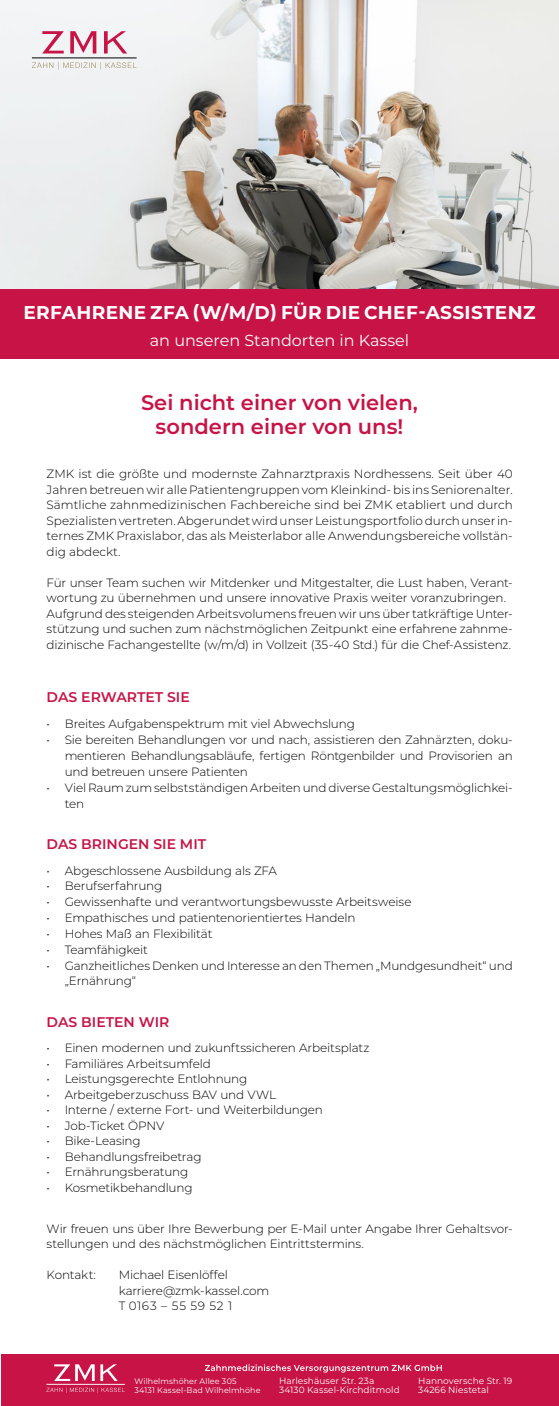
<style>
.page{position:relative;width:559px;height:1406px;background:#fff}
.page>*{position:absolute;margin:0;border:0;box-sizing:border-box;transform-origin:0 0}
.t1{font:600 21px/24px "Montserrat";color:#c71345;text-align:center}
.t2{font:700 18.5px "Montserrat";letter-spacing:.02em;color:#fff}
.t3{font:16px "Montserrat";color:#fff}
.t4{font:600 14px "Montserrat";color:#c71345}
.t5{font:300 12px/15.5px "Montserrat";letter-spacing:-.01em;color:#000}
.t6{font:9px/9px "Montserrat";letter-spacing:.005em;color:#fff}
.t7{font:8px/9px "Montserrat";letter-spacing:.01em;color:#fff}
</style>
<div class="page">
<img style="left:0;top:0;width:558px;height:289px">
<svg style="left:104px;top:31px;width:23px;height:22px"></svg>
<svg style="left:42px;top:31px;width:22px;height:22px"></svg>
<svg style="left:70px;top:31px;width:26px;height:22px"></svg>
<svg style="left:32px;top:62px;width:104px;height:7px"></svg>
<hr style="left:32px;top:58px;width:105px;height:1px;background:#000">
<div style="left:0;top:289px;width:558px;height:70px;background:#c71345"></div>
<div style="left:0;top:1354px;width:558px;height:51px;background:#c71345"></div>
<svg style="left:54px;top:1364px;width:63px;height:16px"></svg>
<svg style="left:46px;top:1387px;width:79px;height:5px"></svg>
<hr style="left:46px;top:1384px;width:79px;height:1px;background:#f6f6f6">
<svg style="left:205px;top:1364px;width:236px;height:8px"></svg>
<h2 class="t2" style="left:24px;top:299px;width:513px">ERFAHRENE ZFA (W/M/D) FÜR DIE CHEF-ASSISTENZ</h2>
<h3 class="t3" style="left:150px;top:329px;width:261px">an unseren Standorten in Kassel</h3>
<h1 class="t1" style="left:141px;top:389px;width:278px">Sei nicht einer von vielen, sondern einer von uns!</h1>
<p class="t5" style="left:47px;top:466px;width:467px;text-align:justify">ZMK ist die größte und modernste Zahnarztpraxis Nordhessens. Seit über 40<br>Jahren betreuen wir alle Patientengruppen vom Kleinkind- bis ins Seniorenalter.<br>Sämtliche zahnmedizinischen Fachbereiche sind bei ZMK etabliert und durch Spezialisten vertreten. Abgerundet wird unser Leistungsportfolio durch unser in&shy;ternes ZMK Praxislabor, das als Meisterlabor alle Anwendungsbereiche vollstän&shy;dig abdeckt.</p>
<p class="t5" style="left:47px;top:574px;width:467px">Für unser Team suchen wir Mitdenker und Mitgestalter, die Lust haben, Verant&shy;wortung zu übernehmen und unsere innovative Praxis weiter voranzubringen.<br>Aufgrund des steigenden Arbeitsvolumens freuen wir uns über tatkräftige Unter&shy;stützung und suchen zum nächstmöglichen Zeitpunkt eine erfahrene zahnme&shy;dizinische Fachangestellte (w/m/d) in Vollzeit (35-40 Std.) für die Chef-Assistenz.</p>
<p class="t4" style="left:47px;top:687px;width:145px">DAS ERWARTET SIE</p>
<p class="t5" style="left:47px;top:715px;width:309px">• Breites Aufgabenspektrum mit viel Abwechslung</p>
<p class="t5" style="left:65px;top:731px;width:449px;line-height:16px;text-align:justify;text-indent:-18px">• Sie bereiten Behandlungen vor und nach, assistieren den Zahnärzten, doku&shy;mentieren Behandlungsabläufe, fertigen Röntgenbilder und Provisorien an und betreuen unsere Patienten</p>
<p class="t5" style="left:65px;top:779px;width:449px;line-height:16px;text-indent:-18px">• Viel Raum zum selbstständigen Arbeiten und diverse Gestaltungsmöglichkei&shy;ten</p>
<p class="t4" style="left:47px;top:834px;width:161px">DAS BRINGEN SIE MIT</p>
<p class="t5" style="left:47px;top:862px;width:232px">• Abgeschlossene Ausbildung als ZFA</p>
<p class="t5" style="left:47px;top:878px;width:117px">• Berufserfahrung</p>
<p class="t5" style="left:47px;top:894px;width:366px">• Gewissenhafte und verantwortungsbewusste Arbeitsweise</p>
<p class="t5" style="left:47px;top:910px;width:310px">• Empathisches und patientenorientiertes Handeln</p>
<p class="t5" style="left:47px;top:926px;width:167px">• Hohes Maß an Flexibilität</p>
<p class="t5" style="left:47px;top:942px;width:103px">• Teamfähigkeit</p>
<p class="t5" style="left:65px;top:957px;width:449px;text-indent:-18px">• Ganzheitliches Denken und Interesse an den Themen „Mundgesundheit“ und „Ernährung“</p>
<p class="t4" style="left:47px;top:1011px;width:124px">DAS BIETEN WIR</p>
<p class="t5" style="left:47px;top:1040px;width:324px">• Einen modernen und zukunftssicheren Arbeitsplatz</p>
<p class="t5" style="left:47px;top:1055px;width:166px">• Familiäres Arbeitsumfeld</p>
<p class="t5" style="left:47px;top:1071px;width:202px">• Leistungsgerechte Entlohnung</p>
<p class="t5" style="left:47px;top:1086px;width:231px">• Arbeitgeberzuschuss BAV und VWL</p>
<p class="t5" style="left:47px;top:1102px;width:278px">• Interne / externe Fort- und Weiterbildungen</p>
<p class="t5" style="left:47px;top:1117px;width:119px">• Job-Ticket ÖPNV</p>
<p class="t5" style="left:47px;top:1133px;width:96px">• Bike-Leasing</p>
<p class="t5" style="left:47px;top:1148px;width:156px">• Behandlungsfreibetrag</p>
<p class="t5" style="left:47px;top:1164px;width:143px">• Ernährungsberatung</p>
<p class="t5" style="left:47px;top:1179px;width:147px">• Kosmetikbehandlung</p>
<p class="t5" style="left:47px;top:1220px;width:467px">Wir freuen uns über Ihre Bewerbung per E-Mail unter Angabe Ihrer Gehaltsvor&shy;stellungen und des nächstmöglichen Eintrittstermins.</p>
<p class="t5" style="left:47px;top:1266px;width:51px">Kontakt:</p>
<p class="t5" style="left:119px;top:1266px;width:152px">Michael Eisenlöffel karriere@zmk-kassel.com<br>T 0163 – 55 59 52 1</p>
<p class="t7" style="left:134px;top:1376px;width:127px">Wilhelmshöher Allee 305<br>34131 Kassel-Bad Wilhelmhöhe</p>
<p class="t6" style="left:418px;top:1375px;width:95px">Hannoversche Str. 19<br>34266 Niestetal</p>
<p class="t6" style="left:279px;top:1375px;width:122px">Harleshäuser Str. 23a<br>34130 Kassel-Kirchditmold</p>
</div>
